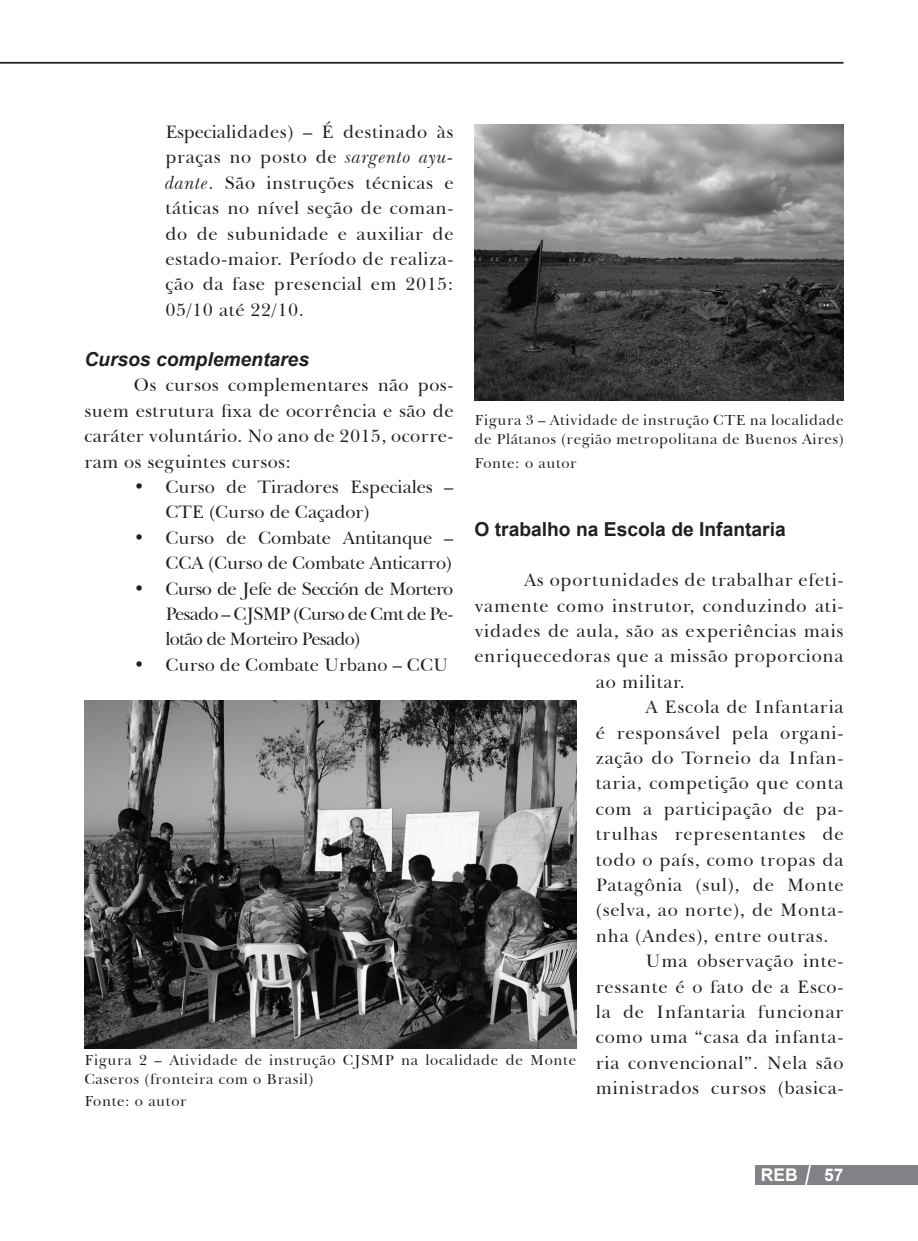
<style>
.page{position:relative;width:918px;height:1241px;background:#fff}
.page>*{position:absolute;margin:0;border:0;box-sizing:border-box;transform-origin:0 0}
.t1{font:700 19.25px "Arial";color:#231f20}
.t2{font:italic 700 19.25px "Arial";color:#231f20}
.t3{font:18.38px/25.4px "Baskerville BT";letter-spacing:.04em;color:#231f20;text-align:justify}
.t4{font:18.38px/25.4px "Baskerville BT";color:#231f20}
.t5{font:18.38px/25.4px "Baskerville BT";letter-spacing:-.01em;color:#231f20;text-align:right}
.t6{font:700 17.5px "Arial";color:#fff}
.t7{font:14.88px/19.2px "Baskerville BT";letter-spacing:.04em;color:#231f20}
.s1{font-style:italic}
</style>
<div class="page">
<div style="left:754px;top:1164px;width:164px;height:20px;background:#808285"></div>
<svg style="left:803px;top:1164px;width:10px;height:21px"></svg>
<hr style="left:0;top:62px;width:843px;height:2px;background:#231f20">
<img style="left:84px;top:700px;width:492px;height:348px">
<img style="left:474px;top:124px;width:369px;height:277px">
<p class="t3" style="left:165px;top:119px;width:289px">Especialidades) – É destinado às praças no posto de <span class="s1">sargento ayu&shy;dante</span>. São instruções técnicas e táticas no nível seção de coman&shy;do de subunidade e auxiliar de estado-maior. Período de realiza&shy;ção da fase presencial em 2015:<br>05/10 até 22/10.</p>
<p class="t2" style="left:84px;top:346px;width:226px">Cursos complementares</p>
<p class="t3" style="left:84px;top:372px;width:371px;text-indent:50px">Os cursos complementares não pos&shy;suem estrutura fixa de ocorrência e são de caráter voluntário. No ano de 2015, ocorre&shy;ram os seguintes cursos:</p>
<p class="t4" style="left:165px;top:473px;width:289px;text-indent:-31px">• Curso de Tiradores Especiales –<br>CTE (Curso de Caçador)</p>
<p class="t5" style="left:134px;top:524px;width:321px">• Curso de Combate Antitanque –<br>CCA (Curso de Combate Anticarro)</p>
<p class="t3" style="left:165px;top:575px;width:289px;text-indent:-31px">• Curso de Jefe de Sección de Mortero Pesado – CJSMP (Curso de Cmt de Pe&shy;lotão de Morteiro Pesado)</p>
<p class="t4" style="left:134px;top:651px;width:316px">• Curso de Combate Urbano – CCU</p>
<p class="t7" style="left:474px;top:409px;width:371px">Figura 3 – Atividade de instrução CTE na localidade de Plátanos (região metropolitana de Buenos Aires)</p>
<p class="t7" style="left:474px;top:453px;width:104px">Fonte: o autor</p>
<p class="t1" style="left:474px;top:516px;width:313px">O trabalho na Escola de Infantaria</p>
<p class="t3" style="left:524px;top:566px;width:321px">As oportunidades de trabalhar efeti-</p>
<p class="t3" style="left:474px;top:592px;width:371px">vamente como instrutor, conduzindo ati-</p>
<p class="t3" style="left:474px;top:617px;width:371px">vidades de aula, são as experiências mais</p>
<p class="t3" style="left:474px;top:643px;width:370px">enriquecedoras que a missão proporciona</p>
<p class="t3" style="left:596px;top:668px;width:91px">ao militar.</p>
<p class="t3" style="left:645px;top:693px;width:199px">A Escola de Infantaria</p>
<p class="t3" style="left:596px;top:719px;width:249px">é responsável pela organi-</p>
<p class="t3" style="left:596px;top:744px;width:249px">zação do Torneio da Infan-</p>
<p class="t3" style="left:596px;top:769px;width:249px">taria, competição que conta</p>
<p class="t3" style="left:596px;top:795px;width:249px">com a participação de pa-</p>
<p class="t3" style="left:596px;top:820px;width:249px">trulhas representantes de</p>
<p class="t3" style="left:596px;top:846px;width:249px">todo o país, como tropas da</p>
<p class="t3" style="left:596px;top:871px;width:249px">Patagônia (sul), de Monte</p>
<p class="t3" style="left:596px;top:896px;width:249px">(selva, ao norte), de Monta-</p>
<p class="t3" style="left:596px;top:922px;width:234px">nha (Andes), entre outras.</p>
<p class="t3" style="left:645px;top:947px;width:200px">Uma observação inte-</p>
<p class="t3" style="left:596px;top:972px;width:249px">ressante é o fato de a Esco-</p>
<p class="t3" style="left:596px;top:998px;width:249px">la de Infantaria funcionar</p>
<p class="t3" style="left:596px;top:1023px;width:249px">como uma “casa da infanta-</p>
<p class="t3" style="left:596px;top:1049px;width:249px">ria convencional”. Nela são</p>
<p class="t3" style="left:596px;top:1074px;width:249px">ministrados cursos (basica-</p>
<p class="t7" style="left:84px;top:1049px;width:493px">Figura 2 – Atividade de instrução CJSMP na localidade de Monte<br>Caseros (fronteira com o Brasil)</p>
<p class="t7" style="left:84px;top:1090px;width:104px">Fonte: o autor</p>
<p class="t6" style="left:761px;top:1163px;width:38px">REB</p>
<p class="t6" style="left:824px;top:1163px;width:21px">57</p>
</div>
